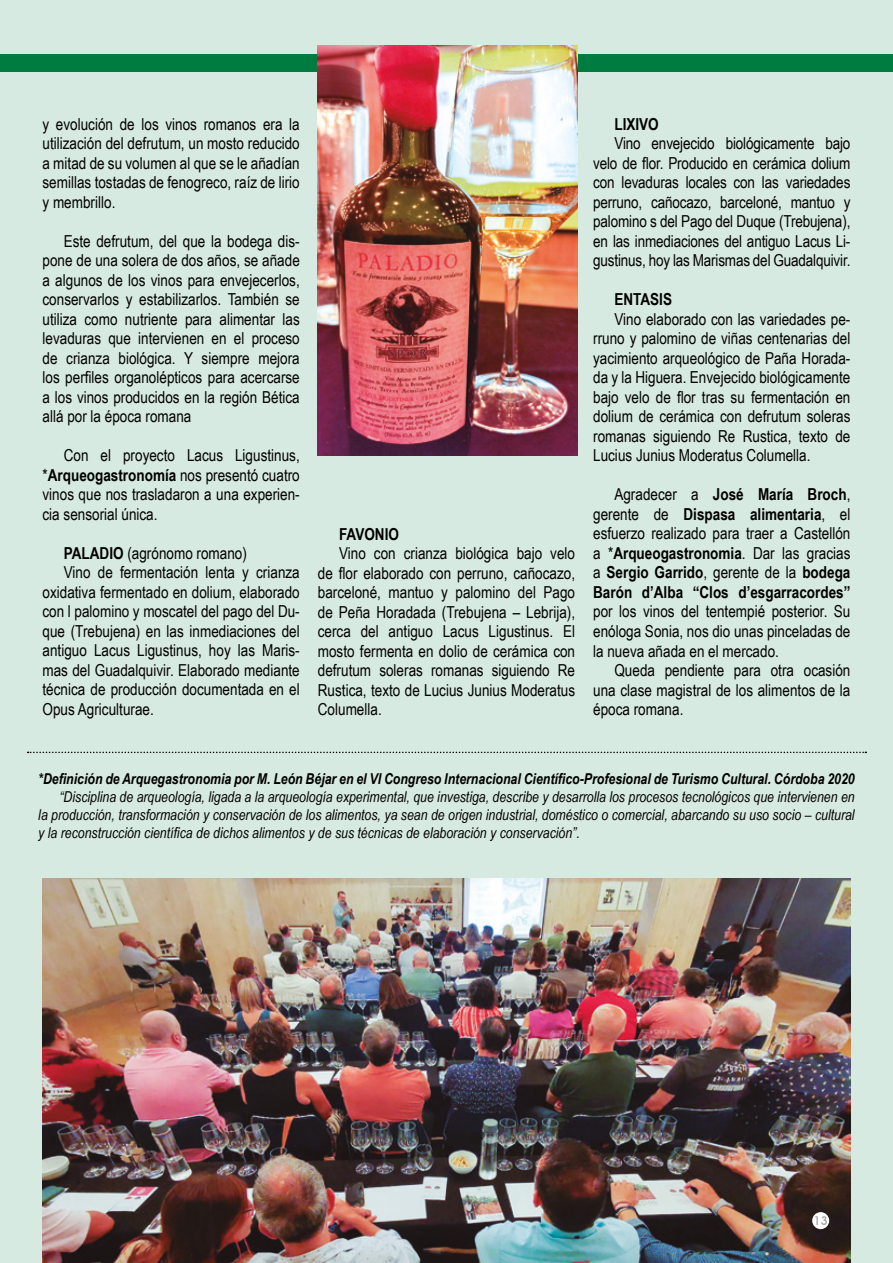
<style>
.page{position:relative;width:893px;height:1263px;background:#d7eae1}
.page>*{position:absolute;margin:0;border:0;box-sizing:border-box;transform-origin:0 0}
.t1{font:16.5px/19.5px "Arial Narrow";color:#000;text-align:justify}
.t2{font:700 16.5px/19.5px "Arial Narrow";color:#000;text-align:justify}
.t3{font:italic 15px/18px "Arial Narrow";color:#000;text-align:justify}
.t4{font:italic 700 15px "Arial Narrow";color:#000}
.t5{font:500 12px "Avant Garde IT Cby BT";color:#9d9d9c}
.s1{font-weight:700}
.s2{font-weight:400}
</style>
<div class="page">
<div style="left:0;top:54px;width:893px;height:17px;background:#007c41"></div>
<img style="left:43px;top:878px;width:807px;height:385px">
<svg style="left:28px;top:752px;width:838px;height:1px"></svg>
<img style="left:318px;top:45px;width:259px;height:410px">
<div style="left:812px;top:1212px;width:17px;height:17px;background:#fff;border-radius:50%"></div>
<p class="t1" style="left:43px;top:114px;width:259px">y evolución de los vinos romanos era la utilización del defrutum, un mosto reducido a mitad de su volumen al que se le añadían semillas tostadas de fenogreco, raíz de lirio y membrillo.</p>
<p class="t1" style="left:43px;top:231px;width:259px;text-indent:21px">Este defrutum, del que la bodega dis&shy;pone de una solera de dos años, se añade a algunos de los vinos para envejecerlos, conservarlos y estabilizarlos. También se utiliza como nutriente para alimentar las levaduras que intervienen en el proceso de crianza biológica. Y siempre mejora los perfiles organolépticos para acercarse a los vinos producidos en la región Bética allá por la época romana</p>
<p class="t1" style="left:43px;top:445px;width:259px;text-indent:21px">Con el proyecto Lacus Ligustinus, *<span class="s1">Arqueogastronomía</span> nos presentó cuatro vinos que nos trasladaron a una experien&shy;cia sensorial única.</p>
<p class="t1" style="left:64px;top:543px;width:185px"><span class="s1">PALADIO</span> (agrónomo romano)</p>
<p class="t1" style="left:64px;top:562px;width:238px">Vino de fermentación lenta y crianza</p>
<p class="t1" style="left:43px;top:582px;width:259px">oxidativa fermentado en dolium, elaborado</p>
<p class="t1" style="left:43px;top:601px;width:259px">con l palomino y moscatel del pago del Du-</p>
<p class="t1" style="left:43px;top:621px;width:259px">que (Trebujena) en las inmediaciones del</p>
<p class="t1" style="left:43px;top:640px;width:259px">antiguo Lacus Ligustinus, hoy las Maris-</p>
<p class="t1" style="left:43px;top:660px;width:259px">mas del Guadalquivir. Elaborado mediante</p>
<p class="t1" style="left:43px;top:679px;width:259px">técnica de producción documentada en el</p>
<p class="t1" style="left:43px;top:699px;width:113px">Opus Agriculturae.</p>
<p class="t2" style="left:339px;top:523px;width:61px">FAVONIO</p>
<p class="t1" style="left:318px;top:543px;width:259px;text-indent:21px">Vino con crianza biológica bajo velo de flor elaborado con perruno, cañocazo, barceloné, mantuo y palomino del Pago de Peña Horadada (Trebujena – Lebrija), cerca del antiguo Lacus Ligustinus. El mosto fermenta en dolio de cerámica con defrutum soleras romanas siguiendo Re Rustica, texto de Lucius Junius Moderatus Columella.</p>
<p class="t2" style="left:614px;top:113px;width:46px">LIXIVO</p>
<p class="t1" style="left:593px;top:133px;width:259px;text-indent:21px">Vino envejecido biológicamente bajo velo de flor. Producido en cerámica dolium con levaduras locales con las variedades perruno, cañocazo, barceloné, mantuo y palomino s del Pago del Duque (Trebujena), en las inmediaciones del antiguo Lacus Li&shy;gustinus, hoy las Marismas del Guadalquivir.</p>
<p class="t2" style="left:614px;top:289px;width:59px">ENTASIS</p>
<p class="t1" style="left:593px;top:309px;width:259px;text-indent:21px">Vino elaborado con las variedades pe&shy;rruno y palomino de viñas centenarias del yacimiento arqueológico de Paña Horada&shy;da y la Higuera. Envejecido biológicamente bajo velo de flor tras su fermentación en dolium de cerámica con defrutum soleras romanas siguiendo Re Rustica, texto de Lucius Junius Moderatus Columella.</p>
<p class="t2" style="left:593px;top:484px;width:259px;text-indent:21px"><span class="s2">Agradecer a</span> José María Broch<span class="s2">, gerente de</span> Dispasa alimentaria<span class="s2">, el esfuerzo realizado para traer a Castellón a *</span>Arqueogastronomia<span class="s2">. Dar las gracias a</span> Sergio Garrido<span class="s2">, gerente de la</span> bodega Barón d’Alba “Clos d’esgarracordes”</p>
<p class="t1" style="left:593px;top:601px;width:259px">por los vinos del tentempié posterior. Su enóloga Sonia, nos dio unas pinceladas de la nueva añada en el mercado.</p>
<p class="t1" style="left:593px;top:660px;width:259px;text-indent:21px">Queda pendiente para otra ocasión una clase magistral de los alimentos de la época romana.</p>
<p class="t4" style="left:38px;top:768px;width:818px">*Definición de Arquegastronomia por M. León Béjar en el VI Congreso Internacional Científico-Profesional de Turismo Cultural. Córdoba 2020</p>
<p class="t3" style="left:38px;top:788px;width:818px;text-indent:21px">“Disciplina de arqueología, ligada a la arqueología experimental, que investiga, describe y desarrolla los procesos tecnológicos que intervienen en la producción, transformación y conservación de los alimentos, ya sean de origen industrial, doméstico o comercial, abarcando su uso socio – cultural y la reconstrucción científica de dichos alimentos y de sus técnicas de elaboración y conservación”.</p>
<p class="t5" style="left:814px;top:1213px;width:15px">13</p>
</div>
